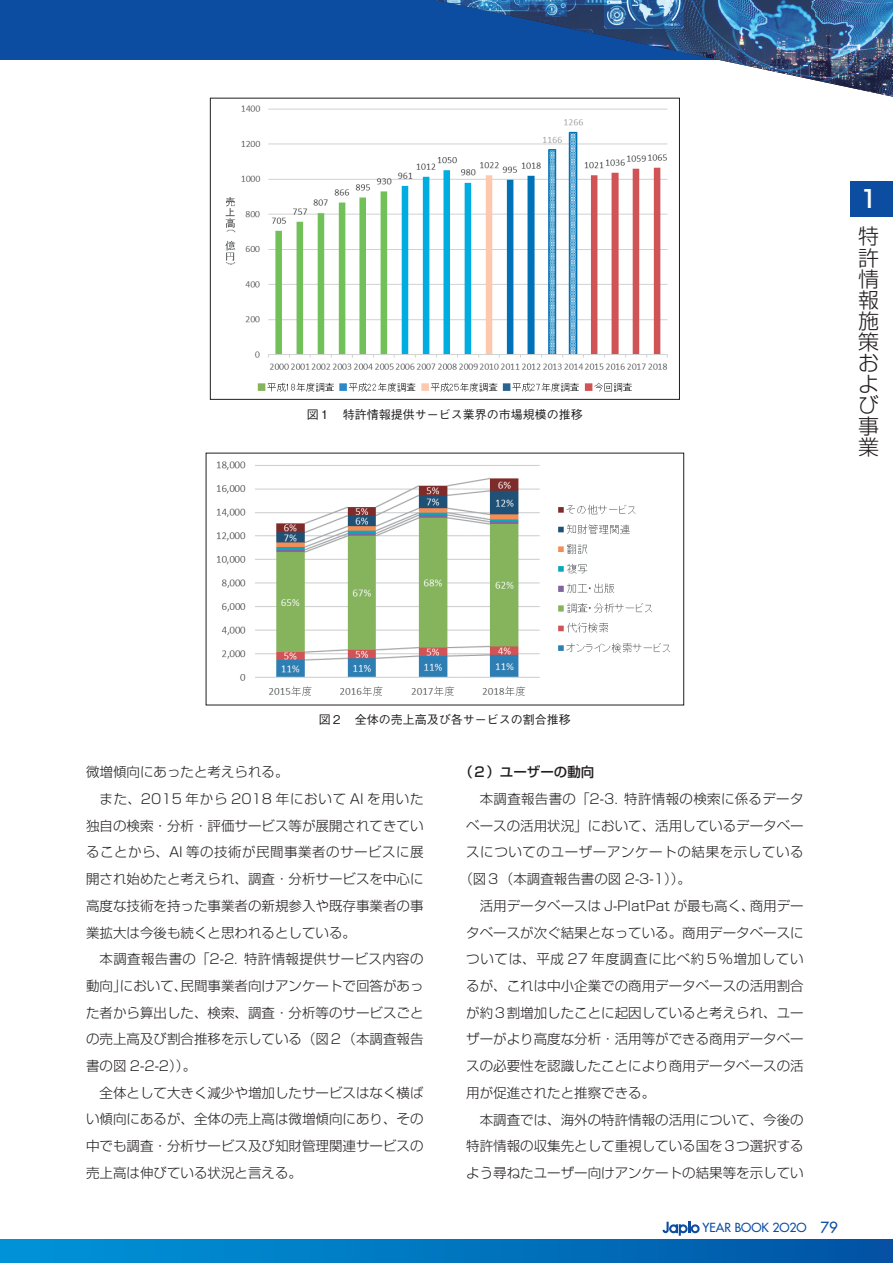
<style>
.page{position:relative;width:893px;height:1263px;background:#fff}
.page>*{position:absolute;margin:0;border:0;box-sizing:border-box;transform-origin:0 0}
.t1{font:500 24px "Shin Go Pr 5";color:#fff}
.t2{font:300 21px/21px "Shin Go Pro";color:#231f20;text-align:justify}
.t3{font:300 13.5px "Shin Go Pr 5";color:#231f20}
.t4{font:300 13.5px "Shin Go Pr 5";letter-spacing:.025em;color:#231f20}
.t5{font:300 13.5px "Shin Go Pr 5";letter-spacing:.06em;color:#231f20}
.t6{font:300 13.5px "Shin Go Pr 5";letter-spacing:.035em;color:#231f20}
.t7{font:300 13.5px "Shin Go Pr 5";letter-spacing:.045em;color:#231f20}
.t8{font:300 13.5px "Shin Go Pr 5";letter-spacing:.05em;color:#231f20}
.t9{font:500 13.5px "Shin Go Pr 5";color:#231f20}
.t10{font:500 12.15px "Futura Std";color:#0d4da1}
.t11{font:500 12px "Gothic BBB Pro";color:#231f20}
.s1{font-size:15px}
</style>
<div class="page">
<div style="left:851px;top:181px;width:42px;height:36px;background:#0d4da1"></div>
<div style="left:0;top:0;width:893px;height:60px;background:#0d4da1"></div>
<div style="left:0;top:1239px;width:893px;height:24px;background:linear-gradient(to right,#0096d9,#0154a4)"></div>
<svg style="left:662px;top:1222px;width:38px;height:14px"></svg>
<img style="left:363px;top:0;width:530px;height:98px">
<img style="left:225px;top:105px;width:443px;height:287px">
<div style="left:210px;top:98px;width:470px;height:302px;border:1px solid #231f20"></div>
<img style="left:216px;top:461px;width:454px;height:235px">
<p class="t11" style="left:307px;top:404px;width:277px">図１　特許情報提供サービス業界の市場規模の推移</p>
<h1 class="t1" style="left:860px;top:179px;width:20px">1</h1>
<h2 class="t2" style="left:858px;top:223px;width:22px">特許情報施策および事業</h2>
<p class="t11" style="left:319px;top:710px;width:253px">図２　全体の売上高及び各サービスの割合推移</p>
<p class="t3" style="left:86px;top:761px;width:204px">微増傾向にあったと考えられる。</p>
<p class="t5" style="left:100px;top:788px;width:326px">また、2015 年から 2018 年において AI を用いた</p>
<p class="t3" style="left:86px;top:814px;width:339px">独自の検索・分析・評価サービス等が展開されてきてい</p>
<p class="t6" style="left:86px;top:841px;width:339px">ることから、AI 等の技術が民間事業者のサービスに展</p>
<p class="t3" style="left:86px;top:868px;width:339px">開され始めたと考えられ、調査・分析サービスを中心に</p>
<p class="t3" style="left:86px;top:894px;width:339px">高度な技術を持った事業者の新規参入や既存事業者の事</p>
<p class="t3" style="left:86px;top:921px;width:271px">業拡大は今後も続くと思われるとしている。</p>
<p class="t4" style="left:100px;top:948px;width:325px">本調査報告書の「2-2. 特許情報提供サービス内容の</p>
<p class="t3" style="left:86px;top:975px;width:339px">動向」において、民間事業者向けアンケートで回答があっ</p>
<p class="t3" style="left:86px;top:1001px;width:339px">た者から算出した、検索、調査・分析等のサービスごと</p>
<p class="t3" style="left:86px;top:1028px;width:339px">の売上高及び割合推移を示している（図２（本調査報告</p>
<p class="t3" style="left:86px;top:1055px;width:112px">書の図 2-2-2））。</p>
<p class="t3" style="left:100px;top:1081px;width:326px">全体として大きく減少や増加したサービスはなく横ば</p>
<p class="t3" style="left:86px;top:1108px;width:339px">い傾向にあるが、全体の売上高は微増傾向にあり、その</p>
<p class="t3" style="left:86px;top:1135px;width:339px">中でも調査・分析サービス及び知財管理関連サービスの</p>
<p class="t3" style="left:86px;top:1162px;width:218px">売上高は伸びている状況と言える。</p>
<p class="t9" style="left:459px;top:761px;width:136px">（２）ユーザーの動向</p>
<p class="t4" style="left:480px;top:788px;width:325px">本調査報告書の「2-3. 特許情報の検索に係るデータ</p>
<p class="t3" style="left:466px;top:814px;width:339px">ベースの活用状況」において、活用しているデータベー</p>
<p class="t7" style="left:466px;top:841px;width:339px">スについてのユーザーアンケートの結果を示している</p>
<p class="t3" style="left:459px;top:868px;width:233px">（図３（本調査報告書の図 2-3-1））。</p>
<p class="t3" style="left:480px;top:895px;width:325px">活用データベースは J-PlatPat が最も高く、商用デー</p>
<p class="t3" style="left:466px;top:921px;width:339px">タベースが次ぐ結果となっている。商用データベースに</p>
<p class="t8" style="left:466px;top:948px;width:339px">ついては、平成 27 年度調査に比べ約５％増加してい</p>
<p class="t3" style="left:466px;top:975px;width:339px">るが、これは中小企業での商用データベースの活用割合</p>
<p class="t3" style="left:466px;top:1001px;width:339px">が約３割増加したことに起因していると考えられ、ユー</p>
<p class="t3" style="left:466px;top:1028px;width:339px">ザーがより高度な分析・活用等ができる商用データベー</p>
<p class="t3" style="left:466px;top:1055px;width:339px">スの必要性を認識したことにより商用データベースの活</p>
<p class="t3" style="left:466px;top:1081px;width:190px">用が促進されたと推察できる。</p>
<p class="t3" style="left:480px;top:1108px;width:326px">本調査では、海外の特許情報の活用について、今後の</p>
<p class="t3" style="left:466px;top:1135px;width:339px">特許情報の収集先として重視している国を３つ選択する</p>
<p class="t3" style="left:466px;top:1162px;width:339px">よう尋ねたユーザー向けアンケートの結果等を示してい</p>
<p class="t10" style="left:703px;top:1220px;width:137px">YEAR BOOK 2O2O <span class="s1">79</span></p>
</div>
